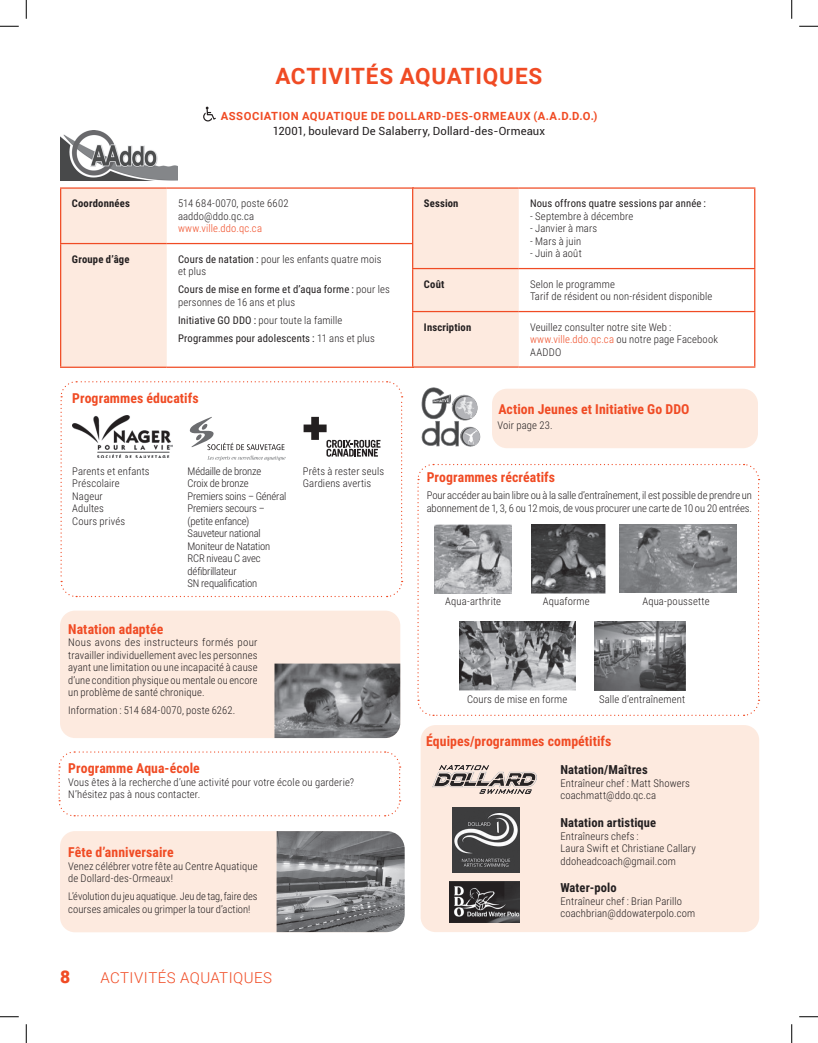
<style>
.page{position:relative;width:818px;height:1043px;background:#fff}
.page>*{position:absolute;margin:0;border:0;box-sizing:border-box;transform-origin:0 0}
.t1{font:700 22.5px "Roboto";letter-spacing:.035em;color:#f04b24}
.t2{font:900 17.5px "Roboto";color:#f04b24}
.t3{font:300 15px "Roboto";letter-spacing:.035em;color:#f04b24}
.t4{font:700 13.75px "Roboto Condensed";letter-spacing:.005em;color:#f04b24}
.t5{font:700 12.5px "Roboto Condensed";letter-spacing:.01em;color:#231f20}
.t6{font:700 11.25px "Roboto";letter-spacing:.05em;color:#f04b24}
.t7{font:11.25px "Roboto";letter-spacing:.01em;color:#231f20}
.t8{font:300 10.62px/12.5px "Roboto Condensed";letter-spacing:.01em;color:#231f20}
.t9{font:10.62px/12.5px "Roboto Condensed";letter-spacing:.015em;color:#231f20}
.t10{font:300 10.62px/12.5px "Roboto Condensed";letter-spacing:-.015em;color:#231f20}
.t11{font:700 10.62px "Roboto Condensed";letter-spacing:.015em;color:#231f20}
.t12{font:300 10.62px "Roboto Condensed";letter-spacing:.015em;color:#f04b24}
.s1{font-weight:400}
.s2{font-weight:300}
.s3{color:#f04b24}
</style>
<div class="page">
<div style="left:60px;top:610px;width:340px;height:128px;background:#fdeadf;border-radius:15px"></div>
<div style="left:60px;top:831px;width:340px;height:101px;background:#fdeadf;border-radius:15px"></div>
<div style="left:420px;top:725px;width:339px;height:207px;background:#fdeadf;border-radius:15px"></div>
<div style="left:492px;top:389px;width:266px;height:59px;background:#fdeadf;border-radius:15px"></div>
<svg style="left:417px;top:463px;width:342px;height:253px"></svg>
<svg style="left:58px;top:751px;width:343px;height:66px"></svg>
<img style="left:60px;top:131px;width:117px;height:49px">
<div style="left:61px;top:189px;width:106px;height:177px;background:#fdeadf"></div>
<hr style="left:60px;top:189px;width:1px;height:54px;background:#f04b24">
<hr style="left:60px;top:187px;width:107px;height:2px;background:#f04b24">
<hr style="left:167px;top:187px;width:247px;height:2px;background:#f04b24">
<hr style="left:60px;top:244px;width:1px;height:122px;background:#f04b24">
<hr style="left:60px;top:243px;width:107px;height:1px;background:#f04b24">
<hr style="left:60px;top:366px;width:107px;height:2px;background:#f04b24">
<hr style="left:167px;top:243px;width:247px;height:1px;background:#f04b24">
<hr style="left:167px;top:366px;width:247px;height:2px;background:#f04b24">
<svg style="left:60px;top:381px;width:343px;height:216px"></svg>
<div style="left:413px;top:189px;width:105px;height:177px;background:#fdeadf"></div>
<hr style="left:412px;top:189px;width:1px;height:79px;background:#f04b24">
<hr style="left:412px;top:187px;width:106px;height:2px;background:#f04b24">
<hr style="left:518px;top:187px;width:237px;height:2px;background:#f04b24">
<hr style="left:754px;top:189px;width:1px;height:79px;background:#f04b24">
<hr style="left:412px;top:269px;width:1px;height:42px;background:#f04b24">
<hr style="left:412px;top:268px;width:106px;height:1px;background:#f04b24">
<hr style="left:518px;top:268px;width:237px;height:1px;background:#f04b24">
<hr style="left:754px;top:269px;width:1px;height:42px;background:#f04b24">
<hr style="left:412px;top:312px;width:1px;height:54px;background:#f04b24">
<hr style="left:412px;top:311px;width:106px;height:1px;background:#f04b24">
<hr style="left:412px;top:366px;width:106px;height:2px;background:#f04b24">
<hr style="left:518px;top:311px;width:237px;height:1px;background:#f04b24">
<hr style="left:754px;top:312px;width:1px;height:54px;background:#f04b24">
<hr style="left:518px;top:366px;width:237px;height:2px;background:#f04b24">
<img style="left:421px;top:387px;width:60px;height:60px">
<img style="left:433px;top:765px;width:103px;height:28px">
<img style="left:449px;top:881px;width:70px;height:41px">
<img style="left:434px;top:524px;width:77px;height:69px">
<img style="left:531px;top:524px;width:74px;height:69px">
<img style="left:619px;top:524px;width:117px;height:68px">
<img style="left:459px;top:621px;width:116px;height:70px">
<img style="left:594px;top:622px;width:91px;height:68px">
<svg style="left:203px;top:107px;width:13px;height:14px"></svg>
<img style="left:72px;top:415px;width:100px;height:42px">
<img style="left:452px;top:807px;width:67px;height:65px">
<img style="left:274px;top:663px;width:126px;height:75px">
<img style="left:276px;top:831px;width:128px;height:101px">
<svg style="left:0;top:25px;width:19px;height:2px"></svg>
<svg style="left:799px;top:25px;width:19px;height:2px"></svg>
<svg style="left:0;top:1016px;width:19px;height:1px"></svg>
<svg style="left:799px;top:1016px;width:19px;height:1px"></svg>
<svg style="left:25px;top:0;width:2px;height:19px"></svg>
<svg style="left:25px;top:1024px;width:2px;height:18px"></svg>
<svg style="left:791px;top:0;width:1px;height:19px"></svg>
<svg style="left:791px;top:1024px;width:1px;height:18px"></svg>
<h1 class="t1" style="left:275px;top:60px;width:268px">ACTIVITÉS AQUATIQUES</h1>
<p class="t6" style="left:221px;top:108px;width:378px">ASSOCIATION AQUATIQUE DE DOLLARD-DES-ORMEAUX (A.A.D.D.O.)</p>
<p class="t7" style="left:273px;top:123px;width:274px">12001, boulevard De Salaberry, Dollard-des-Ormeaux</p>
<p class="t11" style="left:72px;top:196px;width:59px">Coordonnées</p>
<p class="t8" style="left:178px;top:197px;width:112px">514 684-0070, poste 6602 aaddo@ddo.qc.ca</p>
<p class="t12" style="left:178px;top:221px;width:85px">www.ville.ddo.qc.ca</p>
<p class="t11" style="left:72px;top:251px;width:59px">Groupe d’âge</p>
<p class="t8" style="left:178px;top:252px;width:205px"><span class="s1">Cours de natation :</span> pour les enfants quatre mois et plus</p>
<p class="t9" style="left:178px;top:283px;width:213px">Cours de mise en forme et d’aqua forme : <span class="s2">pour les personnes de 16 ans et plus</span></p>
<p class="t9" style="left:178px;top:311px;width:198px;line-height:18.1px">Initiative GO DDO : <span class="s2">pour toute la famille<br></span>Programmes pour adolescents : <span class="s2">11 ans et plus</span></p>
<p class="t4" style="left:72px;top:388px;width:128px">Programmes éducatifs</p>
<p class="t8" style="left:72px;top:464px;width:79px">Parents et enfants<br>Préscolaire<br>Nageur<br>Adultes<br>Cours privés</p>
<p class="t10" style="left:187px;top:464px;width:100px">Médaille de bronze<br>Croix de bronze<br>Premiers soins – Général<br>Premiers secours – (petite enfance)<br>Sauveteur national<br>Moniteur de Natation<br>RCR niveau C avec défibrillateur<br>SN requalification</p>
<p class="t8" style="left:303px;top:464px;width:83px">Prêts à rester seuls<br>Gardiens avertis</p>
<p class="t4" style="left:68px;top:619px;width:97px">Natation adaptée</p>
<p class="t8" style="left:68px;top:635px;width:191px;text-align:justify">Nous avons des instructeurs formés pour travailler individuellement avec les personnes ayant une limitation ou une incapacité à cause d’une condition physique ou mentale ou encore un problème de santé chronique.</p>
<p class="t8" style="left:68px;top:704px;width:169px">Information : 514 684-0070, poste 6262.</p>
<p class="t4" style="left:68px;top:758px;width:133px">Programme Aqua-école</p>
<p class="t8" style="left:68px;top:775px;width:287px">Vous êtes à la recherche d’une activité pour votre école ou garderie?<br>N’hésitez pas à nous contacter.</p>
<p class="t4" style="left:68px;top:842px;width:107px">Fête d’anniversaire</p>
<p class="t8" style="left:68px;top:859px;width:191px">Venez célébrer votre fête au Centre Aquatique de Dollard-des-Ormeaux!</p>
<p class="t8" style="left:68px;top:889px;width:191px">L’évolution du jeu aquatique. Jeu de tag, faire des courses amicales ou grimper la tour d’action!</p>
<h2 class="t2" style="left:60px;top:964px;width:12px">8</h2>
<h3 class="t3" style="left:100px;top:966px;width:173px">ACTIVITÉS AQUATIQUES</h3>
<p class="t11" style="left:424px;top:196px;width:36px">Session</p>
<p class="t9" style="left:530px;top:197px;width:177px">Nous offrons quatre sessions par année :</p>
<p class="t8" style="left:530px;top:209px;width:105px">- Septembre à décembre</p>
<p class="t8" style="left:530px;top:222px;width:69px">- Janvier à mars</p>
<p class="t8" style="left:530px;top:234px;width:53px">- Mars à juin</p>
<p class="t8" style="left:530px;top:247px;width:53px">- Juin à août</p>
<p class="t11" style="left:424px;top:276px;width:22px">Coût</p>
<p class="t8" style="left:530px;top:277px;width:184px">Selon le programme<br>Tarif de résident ou non-résident disponible</p>
<p class="t11" style="left:424px;top:319px;width:49px">Inscription</p>
<p class="t8" style="left:530px;top:320px;width:189px">Veuillez consulter notre site Web : <span class="s3">www.ville.ddo.qc.ca</span> ou notre page Facebook<br>AADDO</p>
<p class="t4" style="left:498px;top:399px;width:192px">Action Jeunes et Initiative Go DDO</p>
<p class="t8" style="left:497px;top:418px;width:57px">Voir page 23.</p>
<p class="t4" style="left:426px;top:468px;width:130px">Programmes récréatifs</p>
<p class="t8" style="left:426px;top:488px;width:327px">Pour accéder au bain libre ou à la salle d’entraînement, il est possible de prendre un abonnement de 1, 3, 6 ou 12 mois, de vous procurer une carte de 10 ou 20 entrées.</p>
<p class="t8" style="left:445px;top:594px;width:57px">Aqua-arthrite</p>
<p class="t8" style="left:543px;top:594px;width:48px">Aquaforme</p>
<p class="t8" style="left:642px;top:594px;width:69px">Aqua-poussette</p>
<p class="t8" style="left:467px;top:692px;width:102px">Cours de mise en forme</p>
<p class="t8" style="left:599px;top:692px;width:88px">Salle d’entraînement</p>
<p class="t4" style="left:426px;top:731px;width:187px">Équipes/programmes compétitifs</p>
<p class="t5" style="left:560px;top:761px;width:89px">Natation/Maîtres</p>
<p class="t8" style="left:560px;top:776px;width:131px">Entraîneur chef : Matt Showers coachmatt@ddo.qc.ca</p>
<p class="t5" style="left:560px;top:813px;width:97px">Natation artistique</p>
<p class="t8" style="left:560px;top:829px;width:137px">Entraîneurs chefs :<br>Laura Swift et Christiane Callary ddoheadcoach@gmail.com</p>
<p class="t5" style="left:560px;top:878px;width:58px">Water-polo</p>
<p class="t8" style="left:560px;top:894px;width:136px">Entraîneur chef : Brian Parillo coachbrian@ddowaterpolo.com</p>
</div>
